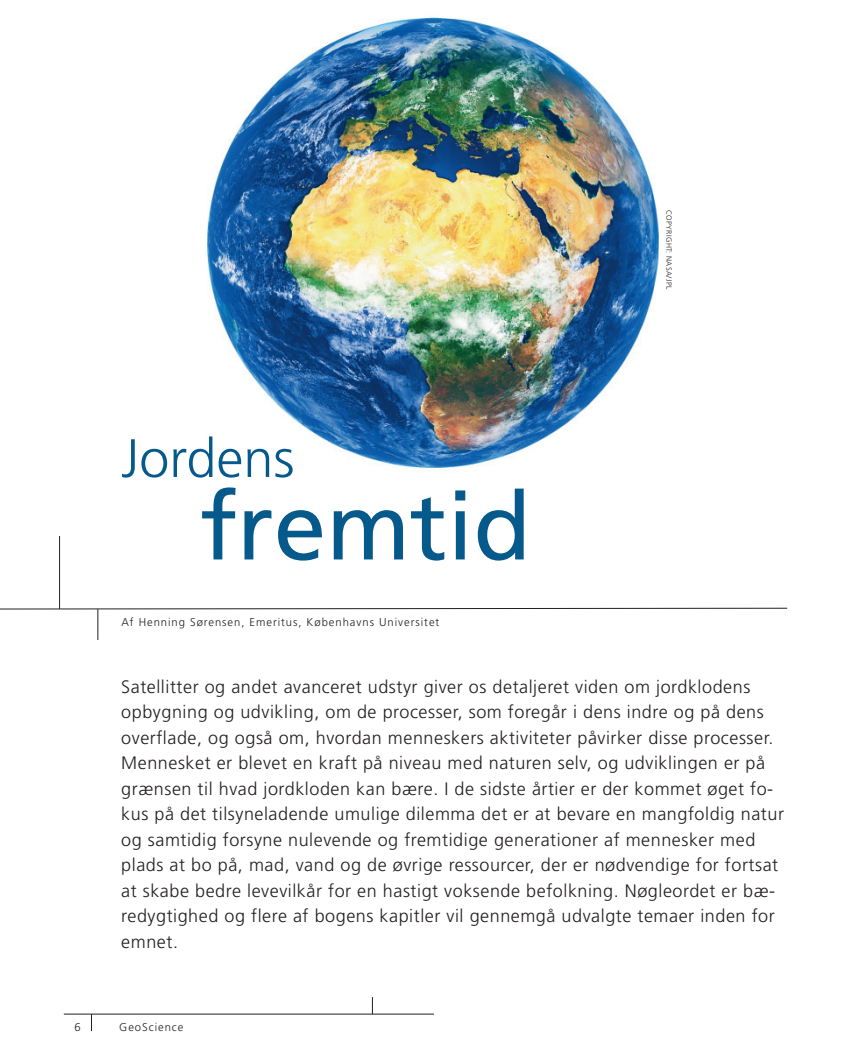
<style>
.page{position:relative;width:851px;height:1063px;background:#fff}
.page>*{position:absolute;margin:0;border:0;box-sizing:border-box;transform-origin:0 0}
.t1{font:94.5px "Frutiger";color:#065a8b}
.t2{font:300 54px "Frutiger";color:#065a8b}
.t3{font:300 18px/25.5px "Frutiger";letter-spacing:.03em;color:#231f20}
.t4{font:300 11.25px "Frutiger";letter-spacing:.085em;color:#231f20}
.t5{font:300 7.5px "Frutiger";letter-spacing:.05em;color:#231f20}
</style>
<div class="page">
<svg style="left:91px;top:1015px;width:1px;height:16px"></svg>
<svg style="left:372px;top:997px;width:1px;height:17px"></svg>
<hr style="left:64px;top:1014px;width:370px;height:1px;background:#231f20">
<img style="left:207px;top:17px;width:451px;height:451px">
<hr style="left:98px;top:609px;width:1px;height:31px;background:#231f20">
<hr style="left:59px;top:536px;width:1px;height:73px;background:#231f20">
<svg style="left:0;top:608px;width:787px;height:2px"></svg>
<h2 class="t2" style="left:121px;top:436px;width:175px">Jordens</h2>
<h1 class="t1" style="left:200px;top:489px;width:332px">fremtid</h1>
<p class="t4" style="left:121px;top:618px;width:319px">Af Henning Sørensen, Emeritus, Københavns Universitet</p>
<p class="t5" style="left:672px;top:210px;width:81px;rotate:90deg">COPYRIGHT: NASA/JPL</p>
<p class="t3" style="left:121px;top:675px;width:664px">Satellitter og andet avanceret udstyr giver os detaljeret viden om jordklodens opbygning og udvikling, om de processer, som foregår i dens indre og på dens overflade, og også om, hvordan menneskers aktiviteter påvirker disse processer.<br>Mennesket er blevet en kraft på niveau med naturen selv, og udviklingen er på grænsen til hvad jordkloden kan bære. I de sidste årtier er der kommet øget fo&shy;kus på det tilsyneladende umulige dilemma det er at bevare en mangfoldig natur og samtidig forsyne nulevende og fremtidige generationer af mennesker med plads at bo på, mad, vand og de øvrige ressourcer, der er nødvendige for fortsat at skabe bedre levevilkår for en hastigt voksende befolkning. Nøgleordet er bæ&shy;redygtighed og flere af bogens kapitler vil gennemgå udvalgte temaer inden for emnet.</p>
<p class="t4" style="left:74px;top:1023px;width:8px">6</p>
<p class="t4" style="left:119px;top:1023px;width:66px">GeoScience</p>
</div>
